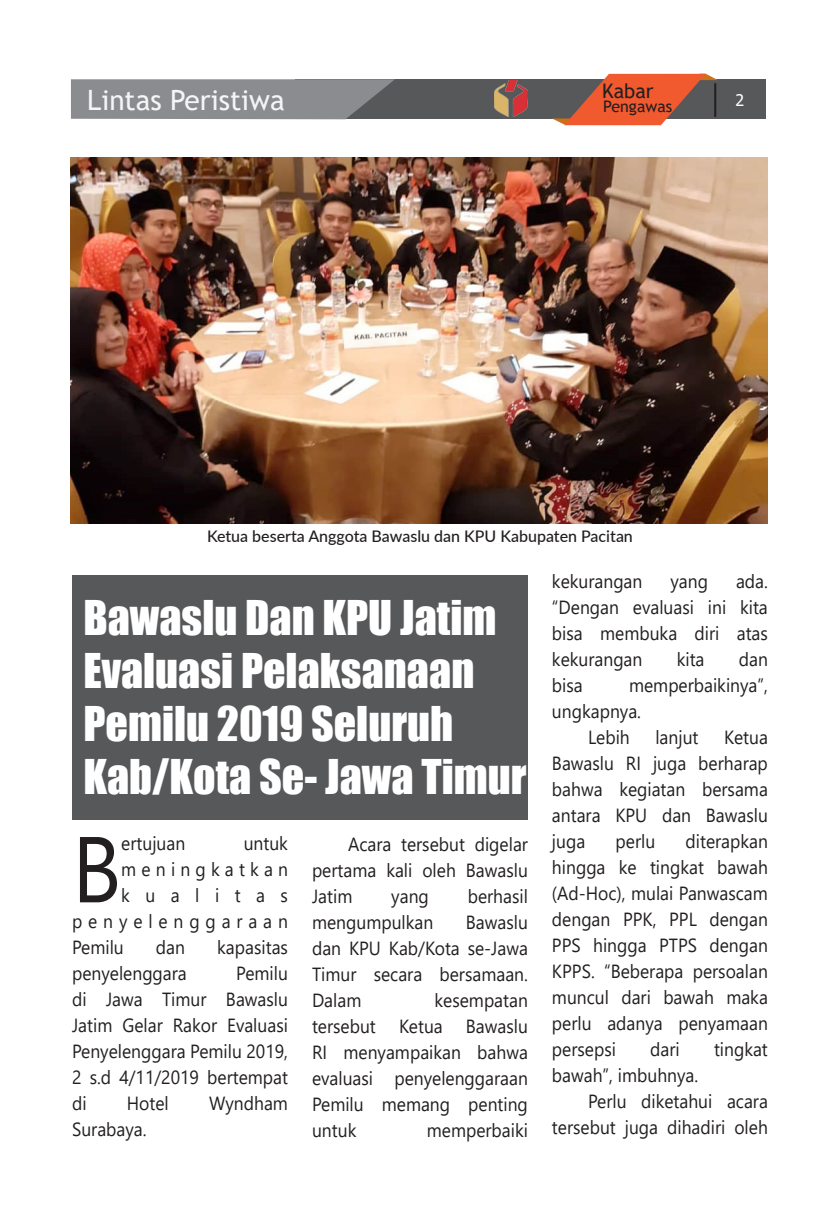
<style>
.page{position:relative;width:840px;height:1224px;background:#fff}
.page>*{position:absolute;margin:0;border:0;box-sizing:border-box;transform-origin:0 0}
.t1{font:93.2px "Segoe UI";color:#231f20;scale:.92 1}
.t2{font:44px/52.8px "Impact";color:#fff}
.t3{font:28px "Trebuchet MS";color:#f5f5f6}
.t4{font:20px "Trebuchet MS";color:#231f20}
.t5{font:19px/26px "Segoe UI";color:#231f20;text-align:justify;scale:.92 1}
.t6{font:19px "Segoe UI";letter-spacing:.335em;color:#231f20;scale:.92 1}
.t7{font:19px "Segoe UI";letter-spacing:.295em;color:#231f20;scale:.92 1}
.t8{font:19px "Segoe UI";letter-spacing:.885em;color:#231f20;scale:.92 1}
.t9{font:500 16px "Lato";color:#231f20}
.t10{font:16px "Trebuchet MS";color:#231f20}
.t11{font:16px "Tahoma";color:#fff}
</style>
<div class="page">
<div style="left:295px;top:79px;width:470px;height:40px;background:#57585a"></div>
<svg style="left:71px;top:79px;width:324px;height:40px;background:#86888b"></svg>
<svg style="left:552px;top:74px;width:165px;height:51px"></svg>
<div style="left:72px;top:575px;width:455px;height:244px;background:#57585a"></div>
<img style="left:494px;top:80px;width:33px;height:36px">
<img style="left:70px;top:157px;width:697px;height:367px">
<p class="t4" style="left:602px;top:78px;width:53px">Kabar</p>
<p class="t10" style="left:603px;top:96px;width:70px">Pengawas</p>
<p class="t3" style="left:87px;top:82px;width:199px">Lintas Peristiwa</p>
<p class="t11" style="left:735px;top:90px;width:10px">2</p>
<p class="t9" style="left:207px;top:525px;width:427px">Ketua beserta Anggota Bawaslu dan KPU Kabupaten Pacitan</p>
<p class="t2" style="left:83px;top:590px;width:444px">Bawaslu Dan KPU Jatim<br>Evaluasi Pelaksanaan<br>Pemilu 2019 Seluruh<br>Kab/Kota Se- Jawa Timur</p>
<p class="t1" style="left:72px;top:781px;width:55px">B</p>
<p class="t5" style="left:121px;top:829px;width:71px">ertujuan</p>
<p class="t5" style="left:243px;top:829px;width:50px">untuk</p>
<p class="t7" style="left:121px;top:852px;width:182px">meningkatkan</p>
<p class="t8" style="left:121px;top:878px;width:182px">kualitas</p>
<p class="t6" style="left:72px;top:904px;width:236px">penyelenggaraan</p>
<p class="t5" style="left:72px;top:933px;width:58px">Pemilu</p>
<p class="t5" style="left:156px;top:933px;width:33px">dan</p>
<p class="t5" style="left:217px;top:933px;width:78px">kapasitas</p>
<p class="t5" style="left:72px;top:959px;width:126px">penyelenggara</p>
<p class="t5" style="left:72px;top:959px;width:236px;text-indent:164px">Pemilu di Jawa Timur Bawaslu Jatim Gelar Rakor Evaluasi Penyelenggara Pemilu 2019, 2 s.d 4/11/2019 bertempat di</p>
<p class="t5" style="left:127px;top:1089px;width:47px">Hotel</p>
<p class="t5" style="left:209px;top:1089px;width:87px">Wyndham</p>
<p class="t5" style="left:72px;top:1115px;width:82px">Surabaya.</p>
<p class="t5" style="left:312px;top:829px;width:236px;text-indent:36px">Acara tersebut digelar pertama kali oleh Bawaslu Jatim</p>
<p class="t5" style="left:391px;top:881px;width:42px">yang</p>
<p class="t5" style="left:467px;top:881px;width:67px">berhasil</p>
<p class="t5" style="left:312px;top:907px;width:133px">mengumpulkan</p>
<p class="t5" style="left:312px;top:907px;width:236px;text-indent:154px">Bawaslu dan KPU Kab/Kota se-Jawa Timur secara bersamaan.<br>Dalam</p>
<p class="t5" style="left:312px;top:985px;width:236px;text-indent:122px">kesempatan tersebut Ketua Bawaslu RI menyampaikan bahwa evaluasi penyelenggaraan Pemilu memang penting untuk</p>
<p class="t5" style="left:426px;top:1115px;width:111px">memperbaiki</p>
<p class="t5" style="left:551px;top:567px;width:236px;text-indent:184px">ada. “Dengan evaluasi ini kita bisa membuka diri atas kekurangan</p>
<p class="t5" style="left:551px;top:567px;width:100px">kekurangan</p>
<p class="t5" style="left:670px;top:567px;width:42px">yang</p>
<p class="t5" style="left:676px;top:645px;width:32px">kita</p>
<p class="t5" style="left:738px;top:645px;width:33px">dan</p>
<p class="t5" style="left:551px;top:671px;width:236px;text-indent:77px">memperbaikinya”, ungkapnya.</p>
<p class="t5" style="left:587px;top:723px;width:47px">Lebih</p>
<p class="t5" style="left:655px;top:723px;width:48px">lanjut</p>
<p class="t5" style="left:551px;top:671px;width:35px">bisa</p>
<p class="t5" style="left:551px;top:723px;width:236px;text-indent:172px">Ketua Bawaslu RI juga berharap bahwa kegiatan bersama antara KPU dan Bawaslu juga</p>
<p class="t5" style="left:551px;top:827px;width:236px;text-indent:133px">diterapkan hingga ke tingkat bawah (Ad-Hoc), mulai Panwascam dengan PPK, PPL dengan PPS hingga PTPS dengan KPPS. “Beberapa persoalan muncul dari bawah maka perlu adanya penyamaan persepsi</p>
<p class="t5" style="left:615px;top:827px;width:45px">perlu</p>
<p class="t5" style="left:650px;top:1035px;width:34px">dari</p>
<p class="t5" style="left:713px;top:1035px;width:60px">tingkat</p>
<p class="t5" style="left:551px;top:1061px;width:160px">bawah”, imbuhnya.</p>
<p class="t5" style="left:551px;top:1087px;width:236px;text-align:right">Perlu diketahui acara tersebut juga dihadiri oleh</p>
</div>
